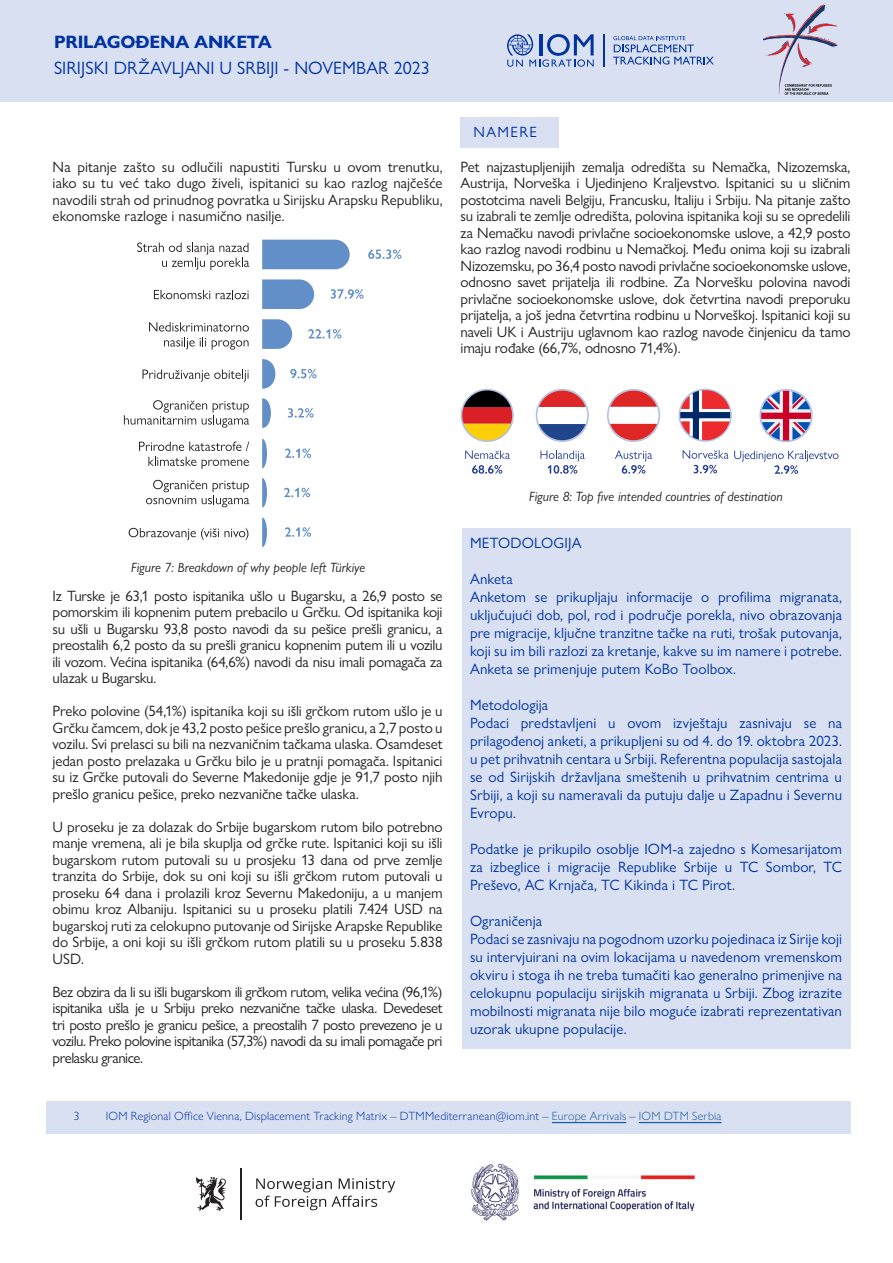
<style>
.page{position:relative;width:893px;height:1263px;background:#fff}
.page>*{position:absolute;margin:0;border:0;box-sizing:border-box;transform-origin:0 0}
.t1{font:18px "Gill Sans Nova";color:#0033a1}
.t2{font:700 18px "Gill Sans Nova";letter-spacing:-.01em;color:#0033a1}
.t3{font:15px/16.5px "Gill Sans Nova";letter-spacing:-.015em;color:#231f20;text-align:justify}
.t4{font:15px/18px "Gill Sans Nova";letter-spacing:.005em;color:#0033a1;text-align:justify}
.t5{font:italic 13.5px "Gill Sans Nova";color:#231f20}
.t6{font:300 12px "Gill Sans Nova";letter-spacing:.015em;color:#0033a1}
.s1{color:#175d9e}
</style>
<div class="page">
<div style="left:46px;top:1101px;width:804px;height:32px;background:#d9e0f2"></div>
<div style="left:461px;top:117px;width:98px;height:31px;background:#d9e0f2"></div>
<hr style="left:552px;top:1122px;width:74px;height:1px;background:#175d9e">
<hr style="left:639px;top:1122px;width:83px;height:1px;background:#175d9e">
<div style="left:0;top:0;width:893px;height:102px;background:#d9e0f2"></div>
<hr style="left:603px;top:34px;width:1px;height:33px;background:#0033a1">
<svg style="left:507px;top:34px;width:87px;height:33px"></svg>
<svg style="left:613px;top:36px;width:101px;height:29px"></svg>
<svg style="left:763px;top:4px;width:75px;height:91px"></svg>
<div style="left:462px;top:528px;width:388px;height:520px;background:#d9e0f2"></div>
<svg style="left:137px;top:242px;width:112px;height:28px"></svg>
<svg style="left:368px;top:249px;width:33px;height:10px"></svg>
<div style="left:262px;top:240px;width:88px;height:29px;background:#638fc9"></div>
<svg style="left:154px;top:290px;width:56px;height:9px"></svg>
<svg style="left:216px;top:290px;width:33px;height:9px"></svg>
<svg style="left:331px;top:289px;width:33px;height:10px"></svg>
<svg style="left:262px;top:279px;width:52px;height:30px;background:#6f97cd"></svg>
<svg style="left:149px;top:322px;width:100px;height:28px"></svg>
<svg style="left:308px;top:329px;width:33px;height:10px"></svg>
<svg style="left:262px;top:319px;width:30px;height:30px"></svg>
<svg style="left:143px;top:370px;width:106px;height:12px"></svg>
<svg style="left:290px;top:369px;width:27px;height:9px"></svg>
<svg style="left:262px;top:359px;width:13px;height:30px"></svg>
<svg style="left:262px;top:398px;width:9px;height:30px"></svg>
<svg style="left:124px;top:400px;width:125px;height:28px"></svg>
<svg style="left:288px;top:408px;width:26px;height:10px"></svg>
<svg style="left:262px;top:439px;width:5px;height:29px"></svg>
<svg style="left:262px;top:478px;width:5px;height:30px"></svg>
<svg style="left:262px;top:517px;width:5px;height:30px"></svg>
<svg style="left:139px;top:441px;width:110px;height:10px"></svg>
<svg style="left:148px;top:457px;width:48px;height:9px"></svg>
<svg style="left:202px;top:460px;width:47px;height:9px"></svg>
<svg style="left:285px;top:448px;width:26px;height:10px"></svg>
<svg style="left:146px;top:480px;width:103px;height:27px"></svg>
<svg style="left:284px;top:488px;width:26px;height:9px"></svg>
<svg style="left:129px;top:528px;width:119px;height:12px"></svg>
<svg style="left:285px;top:527px;width:26px;height:10px"></svg>
<svg style="left:465px;top:450px;width:45px;height:9px"></svg>
<svg style="left:472px;top:465px;width:30px;height:9px"></svg>
<svg style="left:540px;top:450px;width:45px;height:24px"></svg>
<svg style="left:461px;top:389px;width:53px;height:53px"></svg>
<svg style="left:462px;top:390px;width:50px;height:50px;background:#b26d45"></svg>
<svg style="left:536px;top:389px;width:53px;height:53px"></svg>
<div style="left:537px;top:390px;width:50px;height:50px;background:#fff;border-radius:50%"></div>
<svg style="left:539px;top:424px;width:47px;height:16px"></svg>
<svg style="left:539px;top:390px;width:47px;height:17px"></svg>
<svg style="left:615px;top:450px;width:37px;height:24px"></svg>
<svg style="left:607px;top:389px;width:53px;height:53px"></svg>
<div style="left:609px;top:390px;width:49px;height:50px;background:#fff;border-radius:50%"></div>
<svg style="left:610px;top:390px;width:47px;height:17px"></svg>
<svg style="left:610px;top:424px;width:47px;height:16px"></svg>
<svg style="left:734px;top:451px;width:104px;height:23px"></svg>
<svg style="left:759px;top:389px;width:54px;height:53px"></svg>
<svg style="left:683px;top:450px;width:45px;height:9px"></svg>
<svg style="left:694px;top:465px;width:23px;height:8px"></svg>
<svg style="left:679px;top:389px;width:53px;height:53px"></svg>
<svg style="left:680px;top:390px;width:50px;height:50px"></svg>
<svg style="left:761px;top:391px;width:50px;height:49px"></svg>
<svg style="left:196px;top:1177px;width:30px;height:34px"></svg>
<hr style="left:240px;top:1168px;width:2px;height:52px;background:#231f20">
<svg style="left:256px;top:1178px;width:139px;height:32px"></svg>
<img style="left:471px;top:1164px;width:224px;height:57px">
<p class="t2" style="left:54px;top:31px;width:219px">PRILAGOĐENA ANKETA</p>
<p class="t1" style="left:54px;top:56px;width:377px">SIRIJSKI DRŽAVLJANI U SRBIJI - NOVEMBAR 2023</p>
<p class="t3" style="left:53px;top:158px;width:391px">Na pitanje zašto su odlučili napustiti Tursku u ovom trenutku, iako su tu već tako dugo živeli, ispitanici su kao razlog najčešće navodili strah od prinudnog povratka u Sirijsku Arapsku Republiku, ekonomske razloge i nasumično nasilje.</p>
<p class="t4" style="left:474px;top:123px;width:65px">NAMERE</p>
<p class="t3" style="left:461px;top:158px;width:391px">Pet najzastupljenijih zemalja odredišta su Nemačka, Nizozemska, Austrija, Norveška i Ujedinjeno Kraljevstvo. Ispitanici su u sličnim postotcima naveli Belgiju, Francusku, Italiju i Srbiju. Na pitanje zašto su izabrali te zemlje odredišta, polovina ispitanika koji su se opredelili za Nemačku navodi privlačne socioekonomske uslove, a 42,9 posto kao razlog navodi rodbinu u Nemačkoj. Među onima koji su izabrali Nizozemsku, po 36,4 posto navodi privlačne socioekonomske uslove, odnosno savet prijatelja ili rodbine. Za Norvešku polovina navodi privlačne socioekonomske uslove, dok četvrtina navodi preporuku prijatelja, a još jedna četvrtina rodbinu u Norveškoj. Ispitanici koji su naveli UK i Austriju uglavnom kao razlog navode činjenicu da tamo imaju rođake (66,7%, odnosno 71,4%).</p>
<p class="t5" style="left:131px;top:560px;width:236px">Figure 7: Breakdown of why people left Türkiye</p>
<p class="t3" style="left:53px;top:587px;width:391px">Iz Turske je 63,1 posto ispitanika ušlo u Bugarsku, a 26,9 posto se pomorskim ili kopnenim putem prebacilo u Grčku. Od ispitanika koji su ušli u Bugarsku 93,8 posto navodi da su pešice prešli granicu, a preostalih 6,2 posto da su prešli granicu kopnenim putem ili u vozilu ili vozom. Većina ispitanika (64,6%) navodi da nisu imali pomagača za ulazak u Bugarsku.</p>
<p class="t3" style="left:53px;top:703px;width:391px">Preko polovine (54,1%) ispitanika koji su išli grčkom rutom ušlo je u Grčku čamcem, dok je 43,2 posto pešice prešlo granicu, a 2,7 posto u vozilu. Svi prelasci su bili na nezvaničnim tačkama ulaska. Osamdeset jedan posto prelazaka u Grčku bilo je u pratnji pomagača. Ispitanici su iz Grčke putovali do Severne Makedonije gdje je 91,7 posto njih prešlo granicu pešice, preko nezvanične tačke ulaska.</p>
<p class="t3" style="left:53px;top:818px;width:391px">U proseku je za dolazak do Srbije bugarskom rutom bilo potrebno manje vremena, ali je bila skuplja od grčke rute. Ispitanici koji su išli bugarskom rutom putovali su u prosjeku 13 dana od prve zemlje tranzita do Srbije, dok su oni koji su išli grčkom rutom putovali u proseku 64 dana i prolazili kroz Severnu Makedoniju, a u manjem obimu kroz Albaniju. Ispitanici su u proseku platili 7.424 USD na bugarskoj ruti za celokupno putovanje od Sirijske Arapske Republike do Srbije, a oni koji su išli grčkom rutom platili su u proseku 5.838<br>USD.</p>
<p class="t3" style="left:53px;top:983px;width:391px">Bez obzira da li su išli bugarskom ili grčkom rutom, velika većina (96,1%) ispitanika ušla je u Srbiju preko nezvanične tačke ulaska. Devedeset tri posto prešlo je granicu pešice, a preostalih 7 posto prevezeno je u vozilu. Preko polovine ispitanika (57,3%) navodi da su imali pomagače pri prelasku granice.</p>
<p class="t5" style="left:529px;top:488px;width:255px">Figure 8: Top five intended countries of destination</p>
<p class="t4" style="left:470px;top:534px;width:113px">METODOLOGIJA</p>
<p class="t4" style="left:470px;top:570px;width:44px">Anketa</p>
<p class="t4" style="left:470px;top:588px;width:374px">Anketom se prikupljaju informacije o profilima migranata, uključujući dob, pol, rod i područje porekla, nivo obrazovanja pre migracije, ključne tranzitne tačke na ruti, trošak putovanja, koji su im bili razlozi za kretanje, kakve su im namere i potrebe.<br>Anketa se primenjuje putem KoBo Toolbox.</p>
<p class="t4" style="left:470px;top:696px;width:80px">Metodologija</p>
<p class="t4" style="left:470px;top:714px;width:374px">Podaci predstavljeni u ovom izvještaju zasnivaju se na prilagođenoj anketi, a prikupljeni su od 4. do 19. oktobra 2023. u pet prihvatnih centara u Srbiji. Referentna populacija sastojala se od Sirijskih državljana smeštenih u prihvatnim centrima u Srbiji, a koji su nameravali da putuju dalje u Zapadnu i Severnu Evropu.</p>
<p class="t4" style="left:470px;top:840px;width:374px">Podatke je prikupilo osoblje IOM-a zajedno s Komesarijatom za izbeglice i migracije Republike Srbije u TC Sombor, TC Preševo, AC Krnjača, TC Kikinda i TC Pirot.</p>
<p class="t4" style="left:470px;top:912px;width:74px">Ograničenja</p>
<p class="t4" style="left:470px;top:930px;width:374px">Podaci se zasnivaju na pogodnom uzorku pojedinaca iz Sirije koji su intervjuirani na ovim lokacijama u navedenom vremenskom okviru i stoga ih ne treba tumačiti kao generalno primenjive na celokupnu populaciju sirijskih migranata u Srbiji. Zbog izrazite mobilnosti migranata nije bilo moguće izabrati reprezentativan uzorak ukupne populacije.</p>
<p class="t6" style="left:73px;top:1108px;width:7px">3</p>
<p class="t6" style="left:106px;top:1109px;width:617px">IOM Regional Office Vienna, Displacement Tracking Matrix – DTMMediterranean@iom.int – <span class="s1">Europe Arrivals</span> – <span class="s1">IOM DTM Serbia</span></p>
</div>
